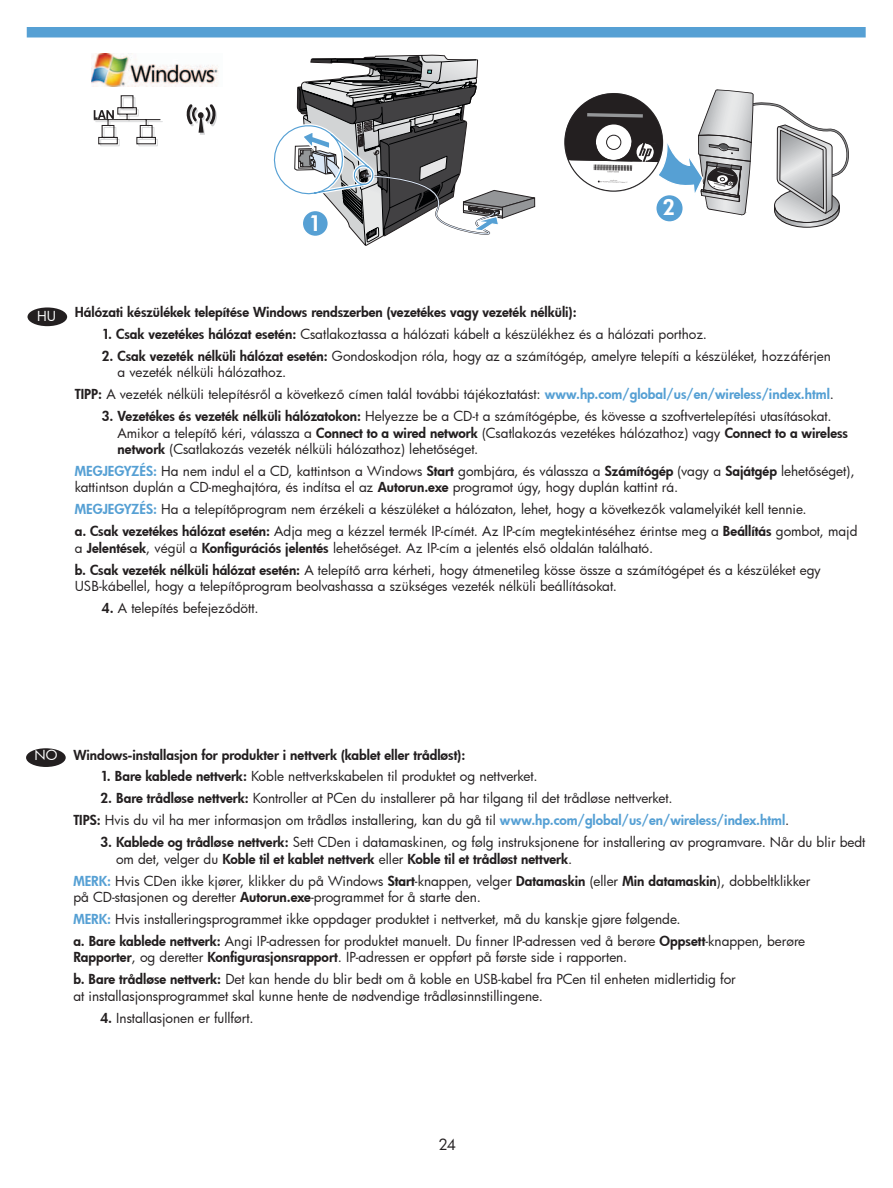
<style>
.page{position:relative;width:893px;height:1188px;background:#fff}
.page>*{position:absolute;margin:0;border:0;box-sizing:border-box;transform-origin:0 0}
.t1{font:21px "Futura Hv";color:#fff}
.t2{font:15px "Futura Bk";color:#231f20}
.t3{font:13.5px/16.5px "Futura Bk";color:#231f20}
.t4{font:13.5px "Futura Hv";color:#231f20}
.t5{font:13.5px "Futura Bk";color:#fff}
.s1{font-family:"Futura Hv"}
.s2{font-family:"Futura Hv";color:#56a0d4}
.s3{font-family:"Futura Bk";color:#fff}
.s4{font-family:"Futura Bk"}
</style>
<div class="page">
<img style="left:92px;top:54px;width:127px;height:33px">
<svg style="left:94px;top:95px;width:69px;height:51px"></svg>
<svg style="left:186px;top:104px;width:31px;height:31px"></svg>
<svg style="left:564px;top:89px;width:284px;height:139px"></svg>
<svg style="left:273px;top:54px;width:263px;height:192px"></svg>
<div style="left:27px;top:27px;width:838px;height:11px;background:#56a0d4"></div>
<div style="left:656px;top:195px;width:26px;height:26px;background:#56a0d4;border-radius:50%"></div>
<div style="left:302px;top:210px;width:26px;height:26px;background:#56a0d4;border-radius:50%"></div>
<div style="left:301px;top:210px;width:28px;height:27px;border:2px solid #fff;border-radius:50%"></div>
<div style="left:27px;top:307px;width:40px;height:19px;background:#231f20;border-radius:50%"></div>
<div style="left:26px;top:748px;width:40px;height:19px;background:#231f20;border-radius:50%"></div>
<h1 class="t1" style="left:308px;top:209px;width:14px">1</h1>
<h1 class="t1" style="left:662px;top:193px;width:14px">2</h1>
<p class="t5" style="left:37px;top:306px;width:20px">HU</p>
<p class="t4" style="left:75px;top:303px;width:503px">Hálózati készülékek telepítése Windows rendszerben (vezetékes vagy vezeték nélküli):</p>
<p class="t3" style="left:102px;top:325px;width:606px"><span class="s1">1. Csak vezetékes hálózat esetén:</span> Csatlakoztassa a hálózati kábelt a készülékhez és a hálózati porthoz.</p>
<p class="t3" style="left:118px;top:347px;width:714px;text-indent:-16px"><span class="s1">2. Csak vezeték nélküli hálózat esetén:</span> Gondoskodjon róla, hogy az a számítógép, amelyre telepíti a készüléket, hozzáférjen a vezeték nélküli hálózathoz.</p>
<p class="t3" style="left:75px;top:386px;width:760px"><span class="s1">TIPP:</span> A vezeték nélküli telepítésről a következő címen talál további tájékoztatást: <span class="s2">www.hp.com/global/us/en/wireless/index.html</span>.</p>
<p class="t3" style="left:117px;top:408px;width:731px;text-indent:-16px"><span class="s1">3. Vezetékes és vezeték nélküli hálózatokon:</span> Helyezze be a CD-t a számítógépbe, és kövesse a szoftvertelepítési utasításokat.<br>Amikor a telepítő kéri, válassza a <span class="s1">Connect to a wired network</span> (Csatlakozás vezetékes hálózathoz) vagy <span class="s1">Connect to a wireless network</span> (Csatlakozás vezeték nélküli hálózathoz) lehetőséget.</p>
<p class="t3" style="left:75px;top:463px;width:781px"><span class="s2">MEGJEGYZÉS:</span> Ha nem indul el a CD, kattintson a Windows <span class="s1">Start</span> gombjára, és válassza a <span class="s1">Számítógép</span> (vagy a <span class="s1">Sajátgép</span> lehetőséget), kattintson duplán a CD-meghajtóra, és indítsa el az <span class="s1">Autorun.exe</span> programot úgy, hogy duplán kattint rá.</p>
<p class="t3" style="left:75px;top:498px;width:783px;line-height:21.9px"><span class="s2">MEGJEGYZÉS:</span> Ha a telepítőprogram nem érzékeli a készüléket a hálózaton, lehet, hogy a következők valamelyikét kell tennie.<br><span class="s1">a. Csak vezetékes hálózat esetén:</span> Adja meg a kézzel termék IP-címét. Az IP-cím megtekintéséhez érintse meg a <span class="s1">Beállítás</span> gombot, majd</p>
<p class="t3" style="left:75px;top:537px;width:747px;line-height:21.9px">a <span class="s1">Jelentések</span>, végül a <span class="s1">Konfigurációs jelentés</span> lehetőséget. Az IP-cím a jelentés első oldalán található.<br><span class="s1">b. Csak vezeték nélküli hálózat esetén:</span> A telepítő arra kérheti, hogy átmenetileg kösse össze a számítógépet és a készüléket egy</p>
<p class="t3" style="left:75px;top:578px;width:543px">USB-kábellel, hogy a telepítőprogram beolvashassa a szükséges vezeték nélküli beállításokat.</p>
<p class="t3" style="left:102px;top:600px;width:158px"><span class="s1">4.</span> A telepítés befejeződött.</p>
<p class="t4" style="left:34px;top:745px;width:432px"><span class="s3">NO</span> Windows-installasjon for produkter i nettverk (kablet eller trådløst):</p>
<p class="t3" style="left:100px;top:768px;width:438px"><span class="s1">1. Bare kablede nettverk:</span> Koble nettverkskabelen til produktet og nettverket.</p>
<p class="t3" style="left:73px;top:787px;width:717px;line-height:21.9px;text-indent:27px"><span class="s1">2. Bare trådløse nettverk:</span> Kontroller at PCen du installerer på har tilgang til det trådløse nettverket.<br><span class="s1">TIPS:</span> Hvis du vil ha mer informasjon om trådløs installering, kan du gå til <span class="s2">www.hp.com/global/us/en/wireless/index.html</span>.</p>
<p class="t3" style="left:100px;top:834px;width:766px"><span class="s1">3. Kablede og trådløse nettverk:</span> Sett CDen i datamaskinen, og følg instruksjonene for installering av programvare. Når du blir bedt</p>
<p class="t4" style="left:116px;top:850px;width:457px"><span class="s4">om det, velger du</span> Koble til et kablet nettverk <span class="s4">eller</span> Koble til et trådløst nettverk<span class="s4">.</span></p>
<p class="t3" style="left:73px;top:872px;width:738px"><span class="s2">MERK:</span> Hvis CDen ikke kjører, klikker du på Windows <span class="s1">Start</span>-knappen, velger <span class="s1">Datamaskin</span> (eller <span class="s1">Min datamaskin</span>), dobbeltklikker på CD-stasjonen og deretter <span class="s1">Autorun.exe</span>-programmet for å starte den.</p>
<p class="t3" style="left:73px;top:908px;width:732px;line-height:21.9px"><span class="s2">MERK:</span> Hvis installeringsprogrammet ikke oppdager produktet i nettverket, må du kanskje gjøre følgende.<br><span class="s1">a. Bare kablede nettverk:</span> Angi IP-adressen for produktet manuelt. Du finner IP-adressen ved å berøre <span class="s1">Oppsett</span>-knappen, berøre</p>
<p class="t3" style="left:73px;top:946px;width:663px;line-height:21.9px"><span class="s1">Rapporter</span>, og deretter <span class="s1">Konfigurasjonsrapport</span>. IP-adressen er oppført på første side i rapporten.<br><span class="s1">b. Bare trådløse nettverk:</span> Det kan hende du blir bedt om å koble en USB-kabel fra PCen til enheten midlertidig for</p>
<p class="t3" style="left:73px;top:987px;width:471px">at installasjonsprogrammet skal kunne hente de nødvendige trådløsinnstillingene.</p>
<p class="t3" style="left:100px;top:1009px;width:154px"><span class="s1">4.</span> Installasjonen er fullført.</p>
<p class="t2" style="left:438px;top:1134px;width:19px">24</p>
</div>
